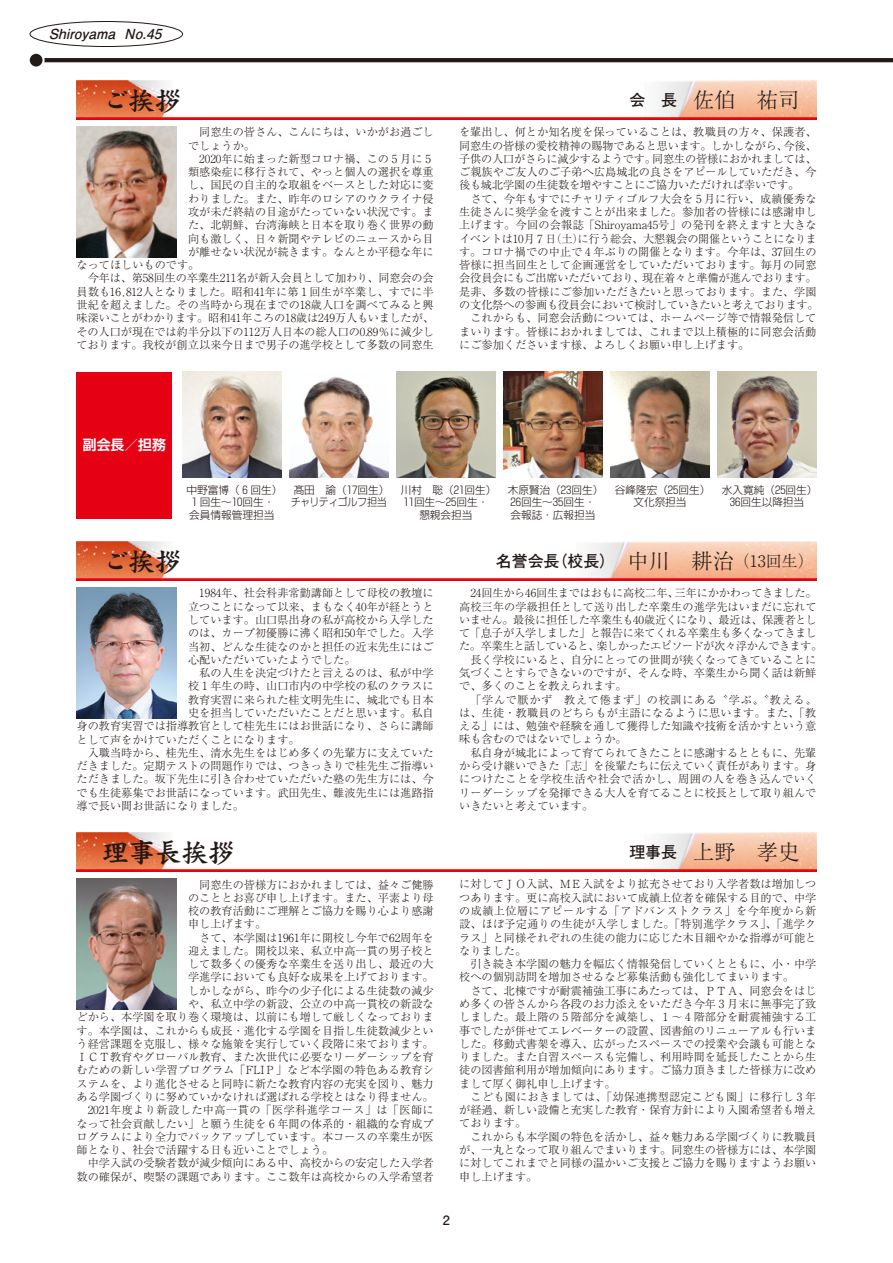
<style>
.page{position:relative;width:893px;height:1263px;background:#fff}
.page>*{position:absolute;margin:0;border:0;box-sizing:border-box;transform-origin:0 0}
.t1{font:26.55px "DF Kai Sho Std W9";color:#231916}
.t2{font:300 21.3px "Ryumin Pr 5";color:#231916}
.t3{font:700 15.9px "Futo Go B101 Pr 5";color:#231916}
.t4{font:italic 700 13.8px "Futo Go B101 Pr 5";color:#231916}
.t5{font:700 13.8px "Shin Go Pr 6 De";color:#fff}
.t6{font:700 12.75px "Futo Go B101 Pr 5";color:#231916}
.t7{font:300 11.1px/13.4px "Ryumin Pr 5";color:#231916}
.t8{font:300 11.1px "Ryumin Pr 5";letter-spacing:.04em;color:#231916}
.t9{font:300 10.65px/12.8px "Shin Go Pro";color:#231916;text-align:center}
.t10{font:300 10.65px/12.8px "Shin Go Pro";letter-spacing:-.04em;color:#231916}
.s1{font-family:"Futo Go B101 Pr 5";font-weight:700;font-size:15.9px}
.s2{font-family:"Ryumin Pr 5";font-weight:300;font-size:21.3px}
.s3{font-family:"Ryumin Pr 5";font-weight:300}
</style>
<div class="page">
<hr style="left:34px;top:58px;width:859px;height:4px;background:#231916">
<svg style="left:29px;top:53px;width:15px;height:15px"></svg>
<div style="left:28px;top:52px;width:17px;height:17px;border:2px solid #fff;border-radius:50%"></div>
<div style="left:30px;top:21px;width:153px;height:26px;border:1px solid #231916;border-radius:50%"></div>
<img style="left:77px;top:81px;width:739px;height:38px">
<img style="left:77px;top:126px;width:100px;height:131px">
<div style="left:77px;top:372px;width:95px;height:147px;background:#e60013"></div>
<img style="left:182px;top:372px;width:99px;height:106px">
<img style="left:289px;top:377px;width:99px;height:101px">
<img style="left:396px;top:372px;width:99px;height:106px">
<img style="left:504px;top:372px;width:98px;height:106px">
<img style="left:611px;top:372px;width:98px;height:106px">
<img style="left:718px;top:372px;width:98px;height:106px">
<img style="left:77px;top:542px;width:739px;height:38px">
<img style="left:77px;top:588px;width:100px;height:131px">
<img style="left:77px;top:833px;width:739px;height:38px">
<img style="left:77px;top:879px;width:100px;height:130px">
<p class="t4" style="left:49px;top:23px;width:119px">Shiroyama No.45</p>
<h1 class="t1" style="left:102px;top:86px;width:81px">ご挨拶</h1>
<h2 class="t2" style="left:629px;top:83px;width:172px"><span class="s1">会　長</span> 佐伯　祐司</h2>
<p class="t7" style="left:188px;top:125px;width:247px">　同窓生の皆さん、こんにちは、いかがお過ごし</p>
<p class="t7" style="left:188px;top:138px;width:68px">でしょうか。</p>
<p class="t7" style="left:188px;top:151px;width:244px">　2020年に始まった新型コロナ禍、この５月に５</p>
<p class="t7" style="left:188px;top:164px;width:247px">類感染症に移行されて、やっと個人の選択を尊重</p>
<p class="t7" style="left:188px;top:178px;width:247px">し、国民の自主的な取組をベースとした対応に変</p>
<p class="t7" style="left:188px;top:191px;width:247px">わりました。また、昨年のロシアのウクライナ侵</p>
<p class="t7" style="left:188px;top:204px;width:247px">攻が未だ終結の目途がたっていない状況です。ま</p>
<p class="t7" style="left:188px;top:218px;width:247px">た、北朝鮮、台湾海峡と日本を取り巻く世界の動</p>
<p class="t7" style="left:188px;top:231px;width:247px">向も激しく、日々新聞やテレビのニュースから目</p>
<p class="t7" style="left:188px;top:244px;width:247px">が離せない状況が続きます。なんとか平穏な年に</p>
<p class="t7" style="left:77px;top:257px;width:124px">なってほしいものです。</p>
<p class="t7" style="left:77px;top:271px;width:359px">　今年は、第58回生の卒業生211名が新入会員として加わり、同窓会の会</p>
<p class="t7" style="left:77px;top:284px;width:359px">員数も16,812人となりました。昭和41年に第１回生が卒業し、すでに半</p>
<p class="t7" style="left:76px;top:297px;width:359px">世紀を超えました。その当時から現在までの18歳人口を調べてみると興</p>
<p class="t7" style="left:76px;top:311px;width:359px">味深いことがわかります。昭和41年ころの18歳は249万人もいましたが、</p>
<p class="t7" style="left:76px;top:324px;width:359px">その人口が現在では約半分以下の112万人日本の総人口の０.89％に減少し</p>
<p class="t7" style="left:76px;top:337px;width:359px">ております。我校が創立以来今日まで男子の進学校として多数の同窓生</p>
<p class="t7" style="left:459px;top:125px;width:361px">を輩出し、何とか知名度を保っていることは、教職員の方々、保護者、同窓生の皆様の愛校精神の賜物であると思います。しかしながら、今後、子供の人口がさらに減少するようです。同窓生の皆様におかれましては、ご親族やご友人のご子弟へ広島城北の良さをアピールしていただき、今後も城北学園の生徒数を増やすことにご協力いただければ幸いです。<br>　さて、今年もすでにチャリティゴルフ大会を５月に行い、成績優秀な生徒さんに奨学金を渡すことが出来ました。参加者の皆様には感謝申し上げます。今回の会報誌「Shiroyama45号」の発刊を終えますと大きなイベントは10月７日（土）に行う総会、大懇親会の開催ということになります。コロナ禍での中止で４年ぶりの開催となります。今年は、37回生の皆様に担当回生として企画運営をしていただいております。毎月の同窓会役員会にもご出席いただいており、現在着々と準備が進んでおります。是非、多数の皆様にご参加いただきたいと思っております。また、学園の文化祭への参画も役員会において検討していきたいと考えております。　これからも、同窓会活動については、ホームページ等で情報発信してまいります。皆様におかれましては、これまで以上積極的に同窓会活動にご参加くださいます様、よろしくお願い申し上げます。</p>
<p class="t5" style="left:83px;top:434px;width:84px">副会長／担務</p>
<p class="t9" style="left:187px;top:482px;width:97px;text-align:left">中野富博（６回生）<br>１回生〜1 0回生・会員情報管理担当</p>
<p class="t10" style="left:291px;top:482px;width:100px">髙田　諭（1 7回生）チャリティゴルフ担当</p>
<p class="t9" style="left:401px;top:482px;width:97px">川村　聡（21 回生）<br>11 回生〜25回生・懇親会担当</p>
<p class="t9" style="left:508px;top:482px;width:97px;text-align:left">木原賢治（23回生）<br>26回生〜35回生・会報誌・広報担当</p>
<p class="t9" style="left:615px;top:482px;width:97px">谷峰隆宏（25回生）文化祭担当</p>
<p class="t9" style="left:722px;top:482px;width:97px">水入寛純（25回生）<br>36回生以降担当</p>
<h1 class="t1" style="left:102px;top:547px;width:81px">ご挨拶</h1>
<h3 class="t3" style="left:496px;top:548px;width:319px">名誉会長（校長） <span class="s2">中川　耕治</span><span class="s3">（13回生）</span></h3>
<p class="t7" style="left:188px;top:586px;width:247px">　1984年、社会科非常勤講師として母校の教壇に</p>
<p class="t7" style="left:188px;top:599px;width:247px">立つことになって以来、まもなく40年が経とうと</p>
<p class="t7" style="left:188px;top:612px;width:247px">しています。山口県出身の私が高校から入学した</p>
<p class="t7" style="left:188px;top:626px;width:247px">のは、カープ初優勝に沸く昭和50年でした。入学</p>
<p class="t7" style="left:188px;top:639px;width:247px">当初、どんな生徒なのかと担任の近末先生にはご</p>
<p class="t7" style="left:188px;top:652px;width:169px">心配いただいていたようでした。</p>
<p class="t7" style="left:188px;top:665px;width:247px">　私の人生を決定づけたと言えるのは、私が中学</p>
<p class="t7" style="left:188px;top:679px;width:247px">校 1 年生の時、山口市内の中学校の私のクラスに</p>
<p class="t7" style="left:188px;top:692px;width:247px">教育実習に来られた桂文明先生に、城北でも日本</p>
<p class="t7" style="left:188px;top:705px;width:247px">史を担当していただいたことだと思います。私自</p>
<p class="t7" style="left:77px;top:719px;width:359px">身の教育実習では指導教官として桂先生にはお世話になり、さらに講師</p>
<p class="t7" style="left:77px;top:732px;width:225px">として声をかけていただくことになります。</p>
<p class="t7" style="left:77px;top:745px;width:359px">　入職当時から、桂先生、清水先生をはじめ多くの先輩方に支えていた</p>
<p class="t7" style="left:77px;top:758px;width:359px">だきました。定期テストの問題作りでは、つきっきりで桂先生ご指導い</p>
<p class="t7" style="left:77px;top:772px;width:359px">ただきました。坂下先生に引き合わせていただいた塾の先生方には、今</p>
<p class="t7" style="left:77px;top:785px;width:359px">でも生徒募集でお世話になっています。武田先生、難波先生には進路指</p>
<p class="t7" style="left:77px;top:798px;width:169px">導で長い間お世話になりました。</p>
<p class="t7" style="left:459px;top:586px;width:365px">　24回生から46回生まではおもに高校二年、三年にかかわってきました。高校三年の学級担任として送り出した卒業生の進学先はいまだに忘れていません。最後に担任した卒業生も40歳近くになり、最近は、保護者として「息子が入学しました」と報告に来てくれる卒業生も多くなってきました。卒業生と話していると、楽しかったエピソードが次々浮かんできます。　長く学校にいると、自分にとっての世間が狭くなってきていることに気づくことすらできないのですが、そんな時、卒業生から聞く話は新鮮で、多くのことを教えられます。<br>　「学んで厭かず　教えて倦まず」の校訓にある〝学ぶ〟〝教える〟は、生徒・教職員のどちらもが主語になるように思います。また、「教える」には、勉強や経験を通して獲得した知識や技術を活かすという意味も含むのではないでしょうか。<br>　私自身が城北によって育てられてきたことに感謝するとともに、先輩から受け継いできた「志」を後輩たちに伝えていく責任があります。身につけたことを学校生活や社会で活かし、周囲の人を巻き込んでいくリーダーシップを発揮できる大人を育てることに校長として取り組んでいきたいと考えています。</p>
<h1 class="t1" style="left:102px;top:838px;width:134px">理事長挨拶</h1>
<h2 class="t2" style="left:629px;top:835px;width:172px"><span class="s1">理事長</span> 上野　孝史</h2>
<p class="t7" style="left:188px;top:877px;width:247px">　同窓生の皆様方におかれましては、益々ご健勝</p>
<p class="t7" style="left:188px;top:890px;width:247px">のこととお喜び申し上げます。また、平素より母</p>
<p class="t7" style="left:188px;top:903px;width:247px">校の教育活動にご理解とご協力を賜り心より感謝</p>
<p class="t7" style="left:188px;top:917px;width:80px">申し上げます。</p>
<p class="t7" style="left:188px;top:930px;width:247px">　さて、本学園は1961年に開校し今年で62周年を</p>
<p class="t7" style="left:188px;top:943px;width:247px">迎えました。開校以来、私立中高一貫の男子校と</p>
<p class="t7" style="left:188px;top:956px;width:247px">して数多くの優秀な卒業生を送り出し、最近の大</p>
<p class="t7" style="left:188px;top:970px;width:247px">学進学においても良好な成果を上げております。</p>
<p class="t7" style="left:188px;top:983px;width:247px">しかしながら、昨今の少子化による生徒数の減少</p>
<p class="t7" style="left:188px;top:996px;width:247px">や、私立中学の新設、公立の中高一貫校の新設な</p>
<p class="t7" style="left:77px;top:1010px;width:359px">どから、本学園を取り巻く環境は、以前にも増して厳しくなっておりま</p>
<p class="t7" style="left:77px;top:1023px;width:359px">す。本学園は、これからも成長・進化する学園を目指し生徒数減少とい</p>
<p class="t7" style="left:77px;top:1036px;width:359px">う経営課題を克服し、様々な施策を実行していく段階に来ております。</p>
<p class="t7" style="left:77px;top:1049px;width:359px">ＩＣＴ教育やグローバル教育、また次世代に必要なリーダーシップを育</p>
<p class="t7" style="left:77px;top:1063px;width:359px">むための新しい学習プログラム「FLIＰ」など本学園の特色ある教育シ</p>
<p class="t7" style="left:77px;top:1076px;width:359px">ステムを、より進化させると同時に新たな教育内容の充実を図り、魅力</p>
<p class="t7" style="left:77px;top:1089px;width:359px">ある学園づくりに努めていかなければ選ばれる学校とはなり得ません。</p>
<p class="t8" style="left:77px;top:1101px;width:359px">　2021年度より新設した中高一貫の「医学科進学コース」は「医師に</p>
<p class="t7" style="left:77px;top:1116px;width:359px">なって社会貢献したい」と願う生徒を６年間の体系的・組織的な育成プ</p>
<p class="t7" style="left:77px;top:1129px;width:359px">ログラムにより全力でバックアップしています。本コースの卒業生が医</p>
<p class="t7" style="left:77px;top:1142px;width:258px">師となり、社会で活躍する日も近いことでしょう。</p>
<p class="t7" style="left:77px;top:1156px;width:359px">　中学入試の受験者数が減少傾向にある中、高校からの安定した入学者</p>
<p class="t7" style="left:77px;top:1169px;width:359px">数の確保が、喫緊の課題であります。ここ数年は高校からの入学希望者</p>
<p class="t7" style="left:459px;top:877px;width:359px">に対してＪＯ入試、ＭＥ入試をより拡充させており入学者数は増加しつつあります。更に高校入試において成績上位者を確保する目的で、中学の成績上位層にアピールする「アドバンストクラス」を今年度から新設、ほぼ予定通りの生徒が入学しました。「特別進学クラス」、「進学クラス」と同様それぞれの生徒の能力に応じた木目細やかな指導が可能となりました。<br>　引き続き本学園の魅力を幅広く情報発信していくとともに、小・中学校への個別訪問を増加させるなど募集活動も強化してまいります。<br>　さて、北棟ですが耐震補強工事にあたっては、ＰＴＡ、同窓会をはじめ多くの皆さんから各段のお力添えをいただき今年３月末に無事完了致しました。最上階の５階部分を減築し、１～４階部分を耐震補強する工事でしたが併せてエレベーターの設置、図書館のリニューアルも行いました。移動式書架を導入、広がったスペースでの授業や会議も可能となりました。また自習スペースも完備し、利用時間を延長したことから生徒の図書館利用が増加傾向にあります。ご協力頂きました皆様方に改めまして厚く御礼申し上げます。<br>　こども園におきましては、「幼保連携型認定こども園」に移行し３年が経過、新しい設備と充実した教育・保育方針により入園希望者も増えております。<br>　これからも本学園の特色を活かし、益々魅力ある学園づくりに教職員が、一丸となって取り組んでまいります。同窓生の皆様方には、本学園に対してこれまでと同様の温かいご支援とご協力を賜りますようお願い申し上げます。</p>
<p class="t6" style="left:443px;top:1210px;width:9px">2</p>
</div>
